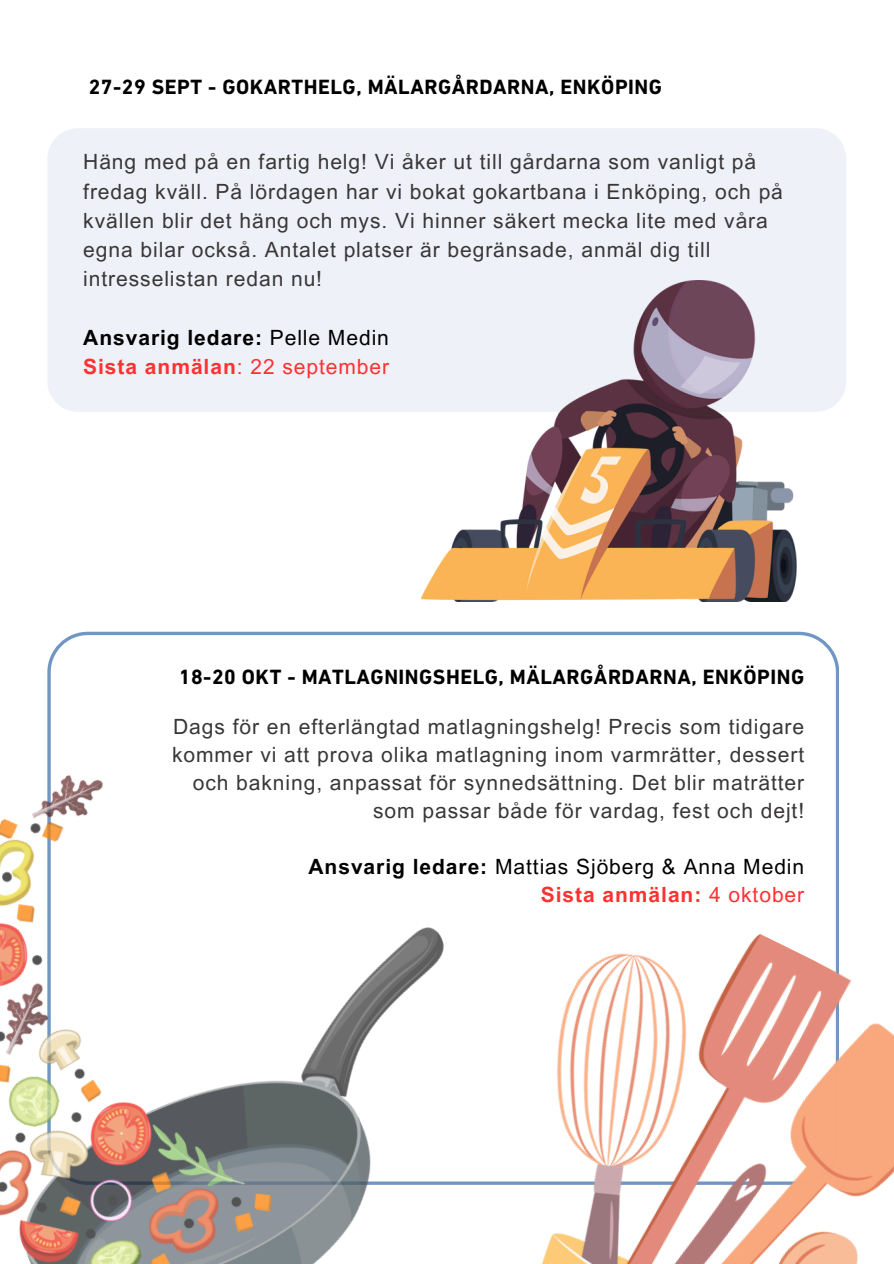
<style>
.page{position:relative;width:894px;height:1264px;background:#fff}
.page>*{position:absolute;margin:0;border:0;box-sizing:border-box;transform-origin:0 0}
.t1{font:21px/29.2px "Arial MT Pro";letter-spacing:.045em;color:#393637}
.t2{font:700 21px "DIN Next LT Pro";letter-spacing:.025em;color:#000}
.t3{font:700 21px "Arial MT Pro";letter-spacing:.045em;color:#ff3131}
.t4{font:21px "Arial MT Pro";letter-spacing:.045em;color:#000}
.t5{font:700 21px "Arial MT Pro";letter-spacing:.045em;color:#000}
.s1{font-weight:400}
.s2{font-weight:700}
</style>
<div class="page">
<div style="left:47px;top:128px;width:799px;height:284px;background:#eef1f8;border-radius:30px"></div>
<svg style="left:47px;top:631px;width:791px;height:239px"></svg>
<img style="left:421px;top:281px;width:375px;height:320px">
<img style="left:0;top:667px;width:543px;height:596px">
<img style="left:342px;top:870px;width:551px;height:393px">
<p class="t2" style="left:89px;top:79px;width:574px">27-29 SEPT - GOKARTHELG, MÄLARGÅRDARNA, ENKÖPING</p>
<h1 class="t1" style="left:83px;top:150px;width:701px">Häng med på en fartig helg! Vi åker ut till gårdarna som vanligt på fredag kväll. På lördagen har vi bokat gokartbana i Enköping, och på kvällen blir det häng och mys. Vi hinner säkert mecka lite med våra egna bilar också. Antalet platser är begränsade, anmäl dig till intresselistan redan nu!</h1>
<p class="t5" style="left:83px;top:330px;width:307px">Ansvarig ledare: <span class="s1">Pelle Medin</span></p>
<p class="t3" style="left:83px;top:359px;width:307px">Sista anmälan<span class="s1">: 22 september</span></p>
<p class="t2" style="left:179px;top:668px;width:626px">18-20 OKT - MATLAGNINGSHELG, MÄLARGÅRDARNA, ENKÖPING</p>
<p class="t1" style="left:172px;top:714px;width:633px;line-height:28.2px;text-align:right">Dags för en efterlängtad matlagningshelg! Precis som tidigare kommer vi att prova olika matlagning inom varmrätter, dessert och bakning, anpassat för synnedsättning. Det blir maträtter som passar både för vardag, fest och dejt!</p>
<h1 class="t4" style="left:308px;top:859px;width:497px"><span class="s2">Ansvarig ledare:</span> Mattias Sjöberg &amp; Anna Medin</h1>
<p class="t3" style="left:540px;top:887px;width:265px">Sista anmälan: <span class="s1">4 oktober</span></p>
</div>
